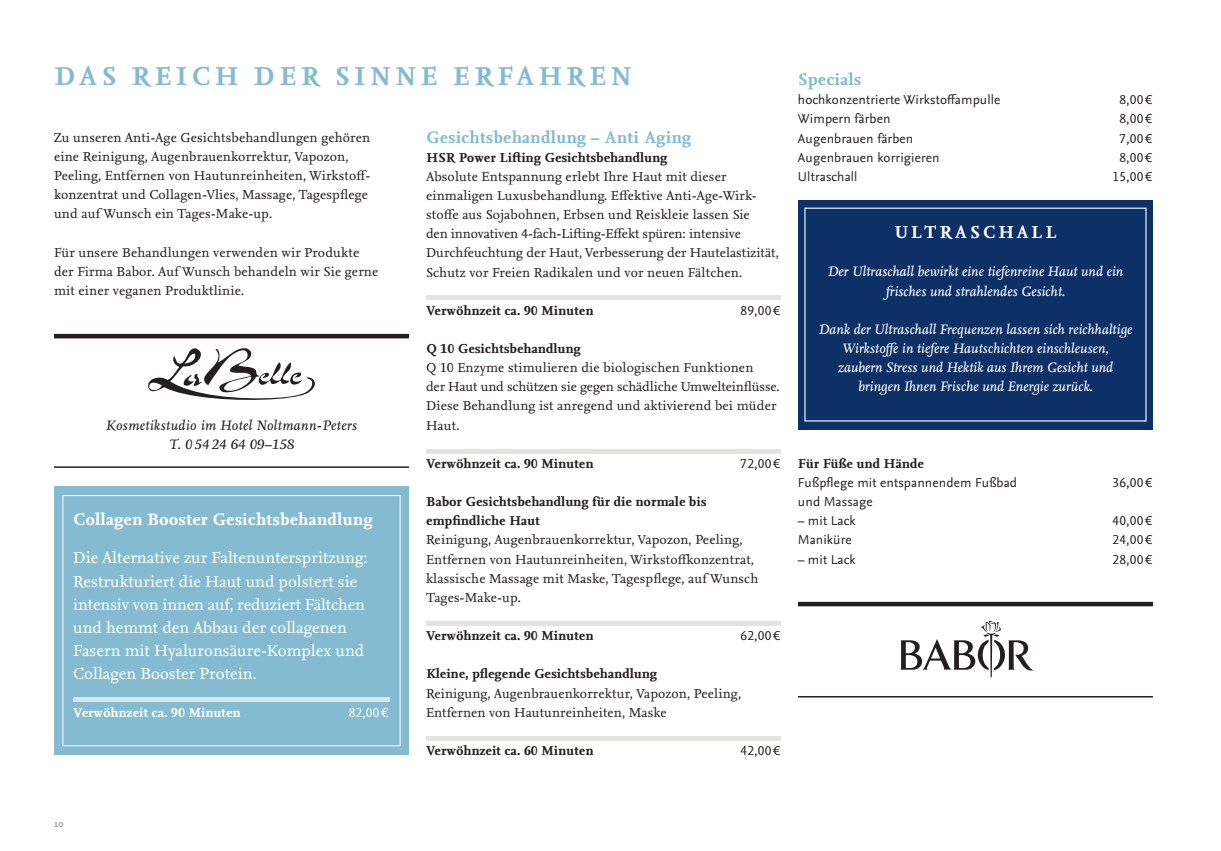
<style>
.page{position:relative;width:1221px;height:851px;background:#fff}
.page>*{position:absolute;margin:0;border:0;box-sizing:border-box;transform-origin:0 0}
.t1{font:700 27px "Nexus Serif OT";letter-spacing:.16em;color:#85bbd0}
.t2{font:700 18px "Nexus Serif OT";letter-spacing:.16em;color:#fff}
.t3{font:700 17.25px "Nexus Serif OT";letter-spacing:.02em;color:#85bbd0}
.t4{font:700 17.25px "Nexus Serif OT";letter-spacing:.02em;color:#fff}
.t5{font:16.5px/23.1px "Nexus Serif OT";color:#fff}
.t6{font:italic 14.25px/19px "Nexus Serif OT";color:#fff;text-align:center}
.t7{font:italic 14.25px/19px "Nexus Serif OT";letter-spacing:.025em;color:#231f20;text-align:center}
.t8{font:13.5px/19.2px "Nexus Serif OT";letter-spacing:.01em;color:#231f20}
.t9{font:700 13.5px/19.2px "Nexus Serif OT";letter-spacing:.01em;color:#231f20}
.t10{font:13.5px "Nexus Sans OT";letter-spacing:.01em;color:#231f20}
.t11{font:700 13.5px "Nexus Serif OT";letter-spacing:.01em;color:#fff}
.t12{font:13.5px "Nexus Sans OT";color:#fff}
.t13{font:700 10.5px "Nexus Sans OT";color:#a3a7a9}
</style>
<div class="page">
<div style="left:426px;top:295px;width:355px;height:5px;background:#e2e4e2"></div>
<hr style="left:426px;top:449px;width:355px;height:4px;background:#e2e4e2">
<hr style="left:426px;top:736px;width:355px;height:4px;background:#e2e4e2">
<hr style="left:426px;top:621px;width:354px;height:4px;background:#e2e4e2">
<svg style="left:148px;top:348px;width:167px;height:52px"></svg>
<hr style="left:54px;top:334px;width:355px;height:4px;background:#231f20">
<div style="left:798px;top:601px;width:354px;height:5px;background:#231f20"></div>
<hr style="left:54px;top:466px;width:355px;height:2px;background:#231f20">
<hr style="left:798px;top:696px;width:354px;height:1px;background:#231f20">
<div style="left:798px;top:200px;width:354px;height:229px;background:#0d3166"></div>
<div style="left:804px;top:207px;width:342px;height:214px;border:1px solid #fff"></div>
<svg style="left:900px;top:621px;width:133px;height:57px"></svg>
<div style="left:54px;top:486px;width:355px;height:268px;background:#85bbd0"></div>
<div style="left:63px;top:495px;width:337px;height:251px;border:1px solid #fff"></div>
<hr style="left:73px;top:697px;width:317px;height:4px;background:#d6e8ef">
<h1 class="t1" style="left:54px;top:61px;width:579px">DAS REICH DER SINNE ERFAHREN</h1>
<p class="t3" style="left:798px;top:69px;width:65px">Specials</p>
<p class="t10" style="left:798px;top:92px;width:204px">hochkonzentrierte Wirkstoffampulle</p>
<p class="t10" style="left:1119px;top:92px;width:34px">8,00 €</p>
<p class="t10" style="left:798px;top:111px;width:94px">Wimpern färben</p>
<p class="t10" style="left:1119px;top:111px;width:34px">8,00 €</p>
<p class="t10" style="left:798px;top:130px;width:117px">Augenbrauen färben</p>
<p class="t10" style="left:1119px;top:130px;width:34px">7,00 €</p>
<p class="t10" style="left:798px;top:149px;width:143px">Augenbrauen korrigieren</p>
<p class="t10" style="left:1119px;top:149px;width:34px">8,00 €</p>
<p class="t10" style="left:798px;top:169px;width:61px">Ultraschall</p>
<p class="t10" style="left:1112px;top:169px;width:41px">15,00 €</p>
<p class="t3" style="left:426px;top:127px;width:266px">Gesichtsbehandlung – Anti Aging</p>
<p class="t9" style="left:426px;top:148px;width:243px">HSR Power Lifting Gesichtsbehandlung</p>
<p class="t8" style="left:426px;top:167px;width:354px">Absolute Entspannung erlebt Ihre Haut mit dieser einmaligen Luxusbehandlung. Effektive Anti-Age-Wirk&shy;stoffe aus Sojabohnen, Erbsen und Reiskleie lassen Sie<br>den innovativen 4-fach-Lifting-Effekt spüren: intensive Durchfeuchtung der Haut, Verbesserung der Hautelastizität, Schutz vor Freien Radikalen und vor neuen Fältchen.</p>
<p class="t9" style="left:426px;top:301px;width:169px">Verwöhnzeit ca. 90 Minuten</p>
<p class="t10" style="left:740px;top:302px;width:41px">89,00 €</p>
<p class="t9" style="left:426px;top:339px;width:156px">Q 10 Gesichtsbehandlung</p>
<p class="t8" style="left:426px;top:358px;width:355px">Q 10 Enzyme stimulieren die biologischen Funktionen<br>der Haut und schützen sie gegen schädliche Umwelteinflüsse.<br>Diese Behandlung ist anregend und aktivierend bei müder Haut.</p>
<p class="t9" style="left:426px;top:454px;width:169px">Verwöhnzeit ca. 90 Minuten</p>
<p class="t10" style="left:740px;top:455px;width:41px">72,00 €</p>
<p class="t9" style="left:426px;top:492px;width:282px">Babor Gesichtsbehandlung für die normale bis empfindliche Haut</p>
<p class="t8" style="left:426px;top:530px;width:334px">Reinigung, Augenbrauenkorrektur, Vapozon, Peeling, Entfernen von Hautunreinheiten, Wirkstoffkonzentrat, klassische Massage mit Maske, Tagespflege, auf Wunsch Tages-Make-up.</p>
<p class="t9" style="left:426px;top:626px;width:169px">Verwöhnzeit ca. 90 Minuten</p>
<p class="t10" style="left:740px;top:628px;width:41px">62,00 €</p>
<p class="t9" style="left:426px;top:665px;width:232px">Kleine, pflegende Gesichtsbehandlung</p>
<p class="t8" style="left:426px;top:683px;width:316px">Reinigung, Augenbrauenkorrektur, Vapozon, Peeling,<br>Entfernen von Hautunreinheiten, Maske</p>
<p class="t9" style="left:426px;top:741px;width:169px">Verwöhnzeit ca. 60 Minuten</p>
<p class="t10" style="left:740px;top:742px;width:41px">42,00 €</p>
<p class="t8" style="left:54px;top:128px;width:318px">Zu unseren Anti-Age Gesichtsbehandlungen gehören eine Reinigung, Augenbrauenkorrektur, Vapozon, Peeling, Entfernen von Hautunreinheiten, Wirkstoff&shy;konzentrat und Collagen-Vlies, Massage, Tagespflege und auf Wunsch ein Tages-Make-up.</p>
<p class="t8" style="left:54px;top:243px;width:326px">Für unsere Behandlungen verwenden wir Produkte der Firma Babor. Auf Wunsch behandeln wir Sie gerne mit einer veganen Produktlinie.</p>
<h2 class="t2" style="left:894px;top:222px;width:164px">ULTRASCHALL</h2>
<p class="t6" style="left:827px;top:263px;width:297px">Der Ultraschall bewirkt eine tiefenreine Haut und ein frisches und strahlendes Gesicht.</p>
<p class="t6" style="left:818px;top:320px;width:315px">Dank der Ultraschall Frequenzen lassen sich reichhaltige Wirkstoffe in tiefere Hautschichten einschleusen, zaubern Stress und Hektik aus Ihrem Gesicht und bringen Ihnen Frische und Energie zurück.</p>
<p class="t7" style="left:106px;top:416px;width:253px">Kosmetikstudio im Hotel Noltmann-Peters<br>T. 0 54 24 64 09–158</p>
<p class="t9" style="left:798px;top:454px;width:127px">Für Füße und Hände</p>
<p class="t10" style="left:798px;top:475px;width:221px">Fußpflege mit entspannendem Fußbad</p>
<p class="t10" style="left:1112px;top:475px;width:41px">36,00 €</p>
<p class="t10" style="left:798px;top:494px;width:76px">und Massage</p>
<p class="t10" style="left:798px;top:513px;width:59px">– mit Lack</p>
<p class="t10" style="left:1112px;top:513px;width:41px">40,00 €</p>
<p class="t10" style="left:798px;top:532px;width:55px">Maniküre</p>
<p class="t10" style="left:1112px;top:532px;width:41px">24,00 €</p>
<p class="t10" style="left:798px;top:551px;width:59px">– mit Lack</p>
<p class="t10" style="left:1112px;top:551px;width:41px">28,00 €</p>
<p class="t4" style="left:73px;top:509px;width:301px">Collagen Booster Gesichtsbehandlung</p>
<p class="t5" style="left:73px;top:547px;width:296px">Die Alternative zur Faltenunterspritzung:<br>Restrukturiert die Haut und polstert sie intensiv von innen auf, reduziert Fältchen und hemmt den Abbau der collagenen Fasern mit Hyaluronsäure-Komplex und Collagen Booster Protein.</p>
<p class="t11" style="left:73px;top:705px;width:169px">Verwöhnzeit ca. 90 Minuten</p>
<p class="t12" style="left:349px;top:705px;width:41px">82,00 €</p>
<p class="t13" style="left:54px;top:817px;width:11px">10</p>
</div>
